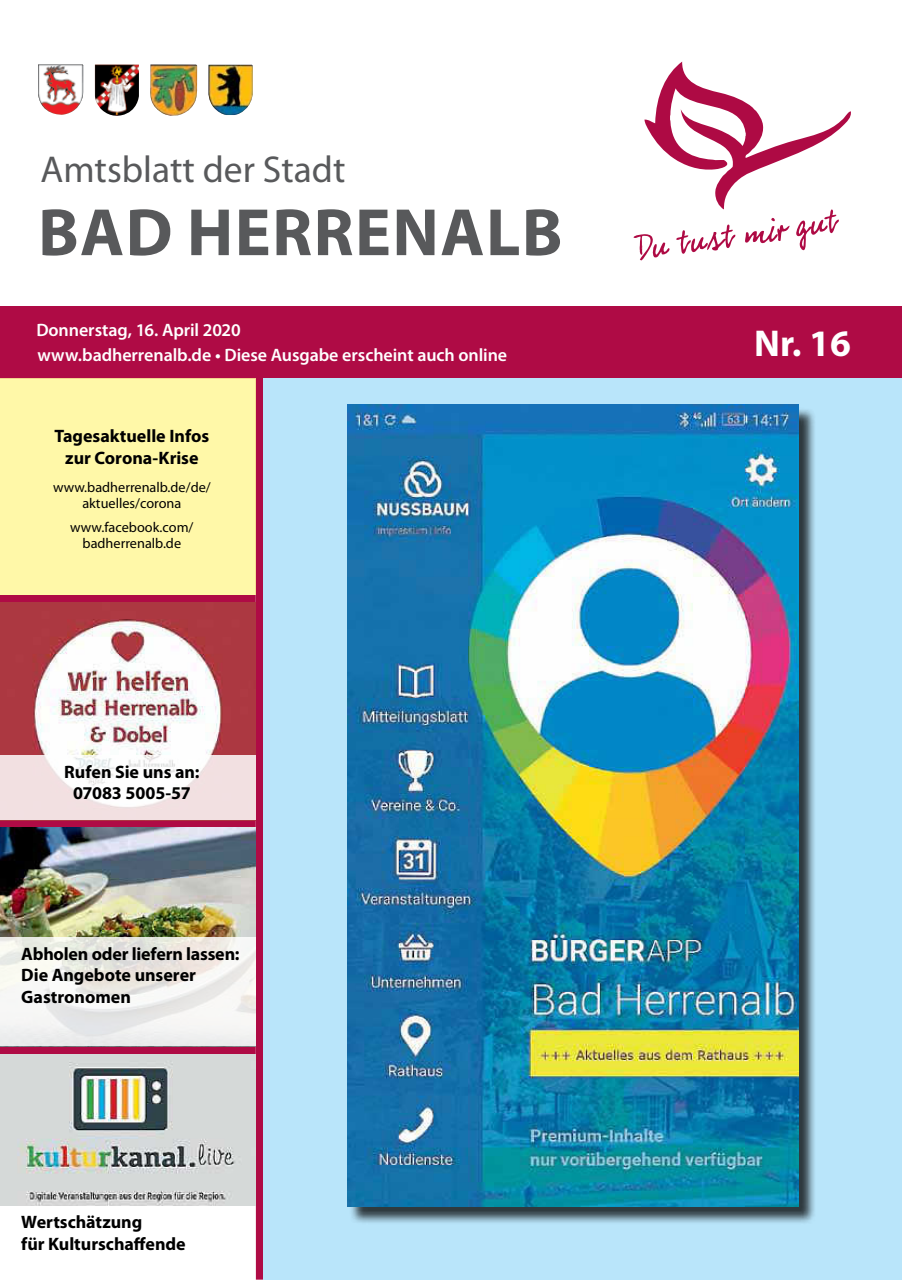
<style>
.page{position:relative;width:902px;height:1280px;background:#fff}
.page>*{position:absolute;margin:0;border:0;box-sizing:border-box;transform-origin:0 0}
.t1{font:700 67.5px "Myriad Pro";letter-spacing:.02em;color:#58595b}
.t2{font:37.5px "Myriad Pro";color:#58595b}
.t3{font:700 37.5px "Myriad Pro";color:#fff}
.t4{font:700 18px/21.6px "Myriad Pro";letter-spacing:-.005em;color:#000;text-align:center}
.t5{font:600 18px "Myriad Pro";letter-spacing:-.005em;color:#fff}
.t6{font:14.25px/15.8px "Myriad Pro";color:#000;text-align:center}
</style>
<div class="page">
<div style="left:0;top:595px;width:255px;height:8px;background:#af0b45"></div>
<div style="left:0;top:820px;width:255px;height:9px;background:#af0b45"></div>
<div style="left:0;top:1046px;width:255px;height:8px;background:#af0b45"></div>
<div style="left:255px;top:378px;width:9px;height:901px;background:#af0b45"></div>
<div style="left:0;top:306px;width:901px;height:72px;background:#af0b45"></div>
<svg style="left:633px;top:62px;width:218px;height:198px"></svg>
<img style="left:95px;top:64px;width:44px;height:52px">
<img style="left:208px;top:65px;width:45px;height:50px">
<img style="left:150px;top:65px;width:47px;height:51px">
<img style="left:38px;top:64px;width:46px;height:51px">
<img style="left:0;top:828px;width:255px;height:110px">
<img style="left:0;top:602px;width:255px;height:153px">
<div style="left:264px;top:378px;width:637px;height:901px;background:#b9e5fa"></div>
<svg style="left:0;top:755px;width:255px;height:65px;fill:#f2e0e1"></svg>
<svg style="left:0;top:938px;width:255px;height:108px"></svg>
<div style="left:0;top:378px;width:255px;height:217px;background:#fff8a8"></div>
<div style="left:349px;top:407px;width:468px;height:818px;background:#000;opacity:.75"></div>
<img style="left:347px;top:405px;width:451px;height:801px">
<img style="left:0;top:1054px;width:255px;height:151px">
<h2 class="t2" style="left:41px;top:146px;width:306px">Amtsblatt der Stadt</h2>
<h1 class="t1" style="left:38px;top:188px;width:526px">bad herrenalb</h1>
<p class="t5" style="left:36px;top:319px;width:206px">Donnerstag, 16. April 2020</p>
<h2 class="t3" style="left:754px;top:319px;width:98px">Nr. 16</h2>
<p class="t5" style="left:37px;top:343px;width:471px">www.badherrenalb.de • Diese Ausgabe erscheint auch online</p>
<p class="t4" style="left:55px;top:425px;width:156px">Tagesaktuelle Infos zur Corona-Krise</p>
<p class="t6" style="left:53px;top:479px;width:159px">www.badherrenalb.de/de/ aktuelles/corona</p>
<p class="t6" style="left:70px;top:519px;width:125px">www.facebook.com/ badherrenalb.de</p>
<p class="t4" style="left:64px;top:760px;width:137px">Rufen Sie uns an:<br>07083 5005-57</p>
<p class="t4" style="left:21px;top:942px;width:220px;text-align:left">Abholen oder liefern lassen:<br>Die Angebote unserer<br>Gastronomen</p>
<p class="t4" style="left:21px;top:1211px;width:166px;text-align:left">Wertschätzung<br>für Kulturschaffende</p>
</div>
